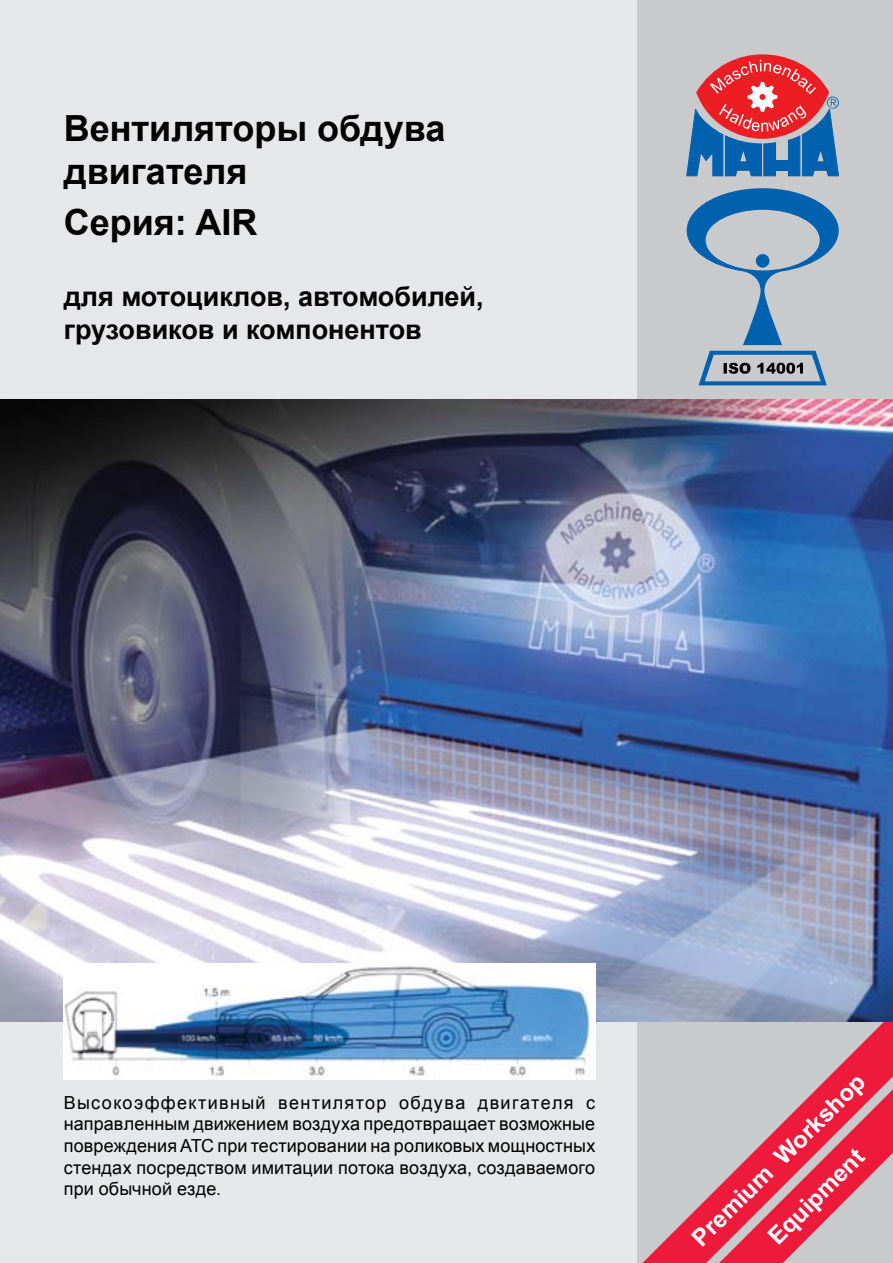
<style>
.page{position:relative;width:893px;height:1263px;background:#fff}
.page>*{position:absolute;margin:0;border:0;box-sizing:border-box;transform-origin:0 0}
.t1{font:700 36px/43.2px "Arial";color:#000}
.t2{font:700 27px/32.4px "Arial";color:#000}
.t3{font:700 24px/52.7px "Arial";color:#fff;text-align:center}
.t4{font:18px/21.6px "Arial";letter-spacing:.005em;color:#000;text-align:justify}
</style>
<div class="page">
<div style="left:0;top:0;width:881px;height:1263px;background:#e6e7e8"></div>
<div style="left:638px;top:0;width:255px;height:1263px;background:#c9cacc"></div>
<svg style="left:642px;top:1021px;width:251px;height:242px"></svg>
<svg style="left:719px;top:1089px;width:174px;height:174px"></svg>
<img style="left:0;top:400px;width:893px;height:621px">
<svg style="left:686px;top:54px;width:153px;height:122px"></svg>
<svg style="left:687px;top:188px;width:152px;height:197px"></svg>
<img style="left:64px;top:964px;width:531px;height:116px">
<h1 class="t1" style="left:64px;top:107px;width:383px">Вентиляторы обдува двигателя</h1>
<h1 class="t1" style="left:64px;top:202px;width:195px">Серия: AIR</h1>
<h2 class="t2" style="left:64px;top:281px;width:421px">для мотоциклов, автомобилей, грузовиков и компонентов</h2>
<p class="t4" style="left:64px;top:1092px;width:533px">Высокоэффективный вентилятор обдува двигателя с направленным движением воздуха предотвращает возможные повреждения АТС при тестировании на роликовых мощностных стендах посредством имитации потока воздуха, создаваемого при обычной езде.</p>
<h3 class="t3" style="left:679px;top:1225px;width:234px;rotate:-45deg">Premium Workshop<br>Equipment</h3>
</div>
